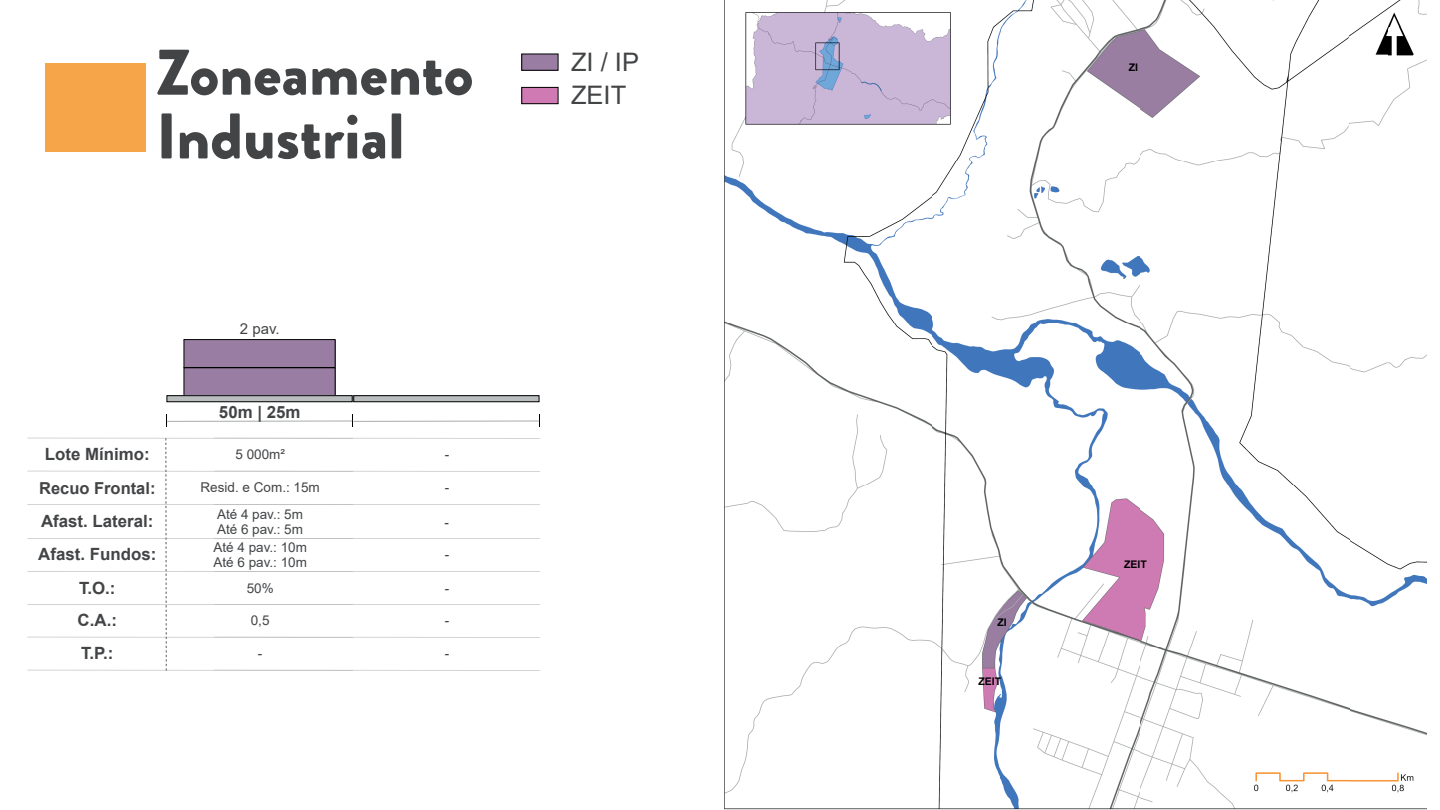
<style>
.page{position:relative;width:1440px;height:810px;background:#fff}
.page>*{position:absolute;margin:0;border:0;box-sizing:border-box;transform-origin:0 0}
.t1{font:900 64.35px/63.8px "Brandon Grotesque";color:#424446}
.t2{font:25.5px/33.4px "Arial";color:#424446}
.t3{font:700 16.88px/33px "Arial";color:#424446}
.t4{font:700 16.5px "Arial";color:#424446}
.t5{font:15px "Arial";color:#424446}
.t6{font:13.5px/15px "Arial";color:#424446}
.t7{font:700 10.5px "Arial";color:#000001}
</style>
<div class="page">
<div style="left:45px;top:64px;width:101px;height:88px;background:#f6a649"></div>
<div style="left:522px;top:54px;width:36px;height:16px;background:#997da2"></div>
<div style="left:521px;top:54px;width:37px;height:17px;border:1px solid #000001"></div>
<div style="left:522px;top:87px;width:36px;height:17px;background:#cf7ab2"></div>
<div style="left:521px;top:87px;width:37px;height:17px;border:1px solid #000001"></div>
<div style="left:184px;top:368px;width:151px;height:28px;background:#997da2"></div>
<div style="left:184px;top:340px;width:151px;height:27px;background:#997da2"></div>
<div style="left:184px;top:339px;width:152px;height:29px;border:1px solid #000001"></div>
<div style="left:167px;top:396px;width:185px;height:6px;background:#bbbebe"></div>
<div style="left:167px;top:395px;width:185px;height:7px;border:1px solid #000001"></div>
<div style="left:354px;top:396px;width:185px;height:6px;background:#bbbebe"></div>
<div style="left:353px;top:395px;width:186px;height:7px;border:1px solid #000001"></div>
<hr style="left:300px;top:421px;width:53px;height:1px;background:#8b8e8f">
<hr style="left:167px;top:421px;width:53px;height:1px;background:#8b8e8f">
<hr style="left:220px;top:421px;width:80px;height:1px;background:#8b8e8f">
<svg style="left:166px;top:414px;width:1px;height:13px"></svg>
<svg style="left:353px;top:414px;width:187px;height:13px"></svg>
<svg style="left:27px;top:438px;width:513px;height:233px"></svg>
<hr style="left:214px;top:438px;width:139px;height:1px;background:#8a8a8b">
<img style="left:725px;top:0;width:702px;height:809px">
<img style="left:1389px;top:27px;width:24px;height:35px">
<h1 class="t1" style="left:156px;top:42px;width:319px">Zoneamento<br>Industrial</h1>
<p class="t5" style="left:240px;top:318px;width:41px">2 pav.</p>
<p class="t3" style="left:219px;top:396px;width:83px">50m | 25m</p>
<p class="t3" style="left:45px;top:438px;width:106px">Lote Mínimo:</p>
<p class="t4" style="left:39px;top:476px;width:118px">Recuo Frontal:</p>
<p class="t3" style="left:41px;top:505px;width:114px">Afast. Lateral:</p>
<p class="t6" style="left:235px;top:447px;width:51px">5 000m²</p>
<p class="t6" style="left:445px;top:447px;width:6px">-</p>
<p class="t6" style="left:201px;top:480px;width:121px">Resid. e Com.: 15m</p>
<p class="t6" style="left:445px;top:480px;width:6px">-</p>
<p class="t6" style="left:217px;top:507px;width:88px">Até 4 pav.: 5m<br>Até 6 pav.: 5m</p>
<p class="t6" style="left:445px;top:514px;width:6px">-</p>
<p class="t3" style="left:38px;top:538px;width:120px">Afast. Fundos:</p>
<p class="t6" style="left:213px;top:539px;width:95px">Até 4 pav.: 10m<br>Até 6 pav.: 10m</p>
<p class="t6" style="left:445px;top:547px;width:6px">-</p>
<p class="t3" style="left:79px;top:572px;width:38px">T.O.:</p>
<p class="t3" style="left:78px;top:604px;width:41px">C.A.:<br>T.P.:</p>
<p class="t6" style="left:247px;top:581px;width:29px">50%</p>
<p class="t6" style="left:445px;top:581px;width:6px">-</p>
<p class="t6" style="left:251px;top:613px;width:20px">0,5</p>
<p class="t6" style="left:445px;top:613px;width:6px">-</p>
<p class="t6" style="left:258px;top:646px;width:6px">-</p>
<p class="t6" style="left:445px;top:646px;width:6px">-</p>
<h2 class="t2" style="left:571px;top:45px;width:70px">ZI / IP<br>ZEIT</h2>
<p class="t7" style="left:1129px;top:60px;width:11px">ZI</p>
<p class="t7" style="left:998px;top:615px;width:11px">ZI</p>
<p class="t7" style="left:978px;top:674px;width:24px">ZEIT</p>
<p class="t7" style="left:1124px;top:557px;width:24px">ZEIT</p>
</div>
